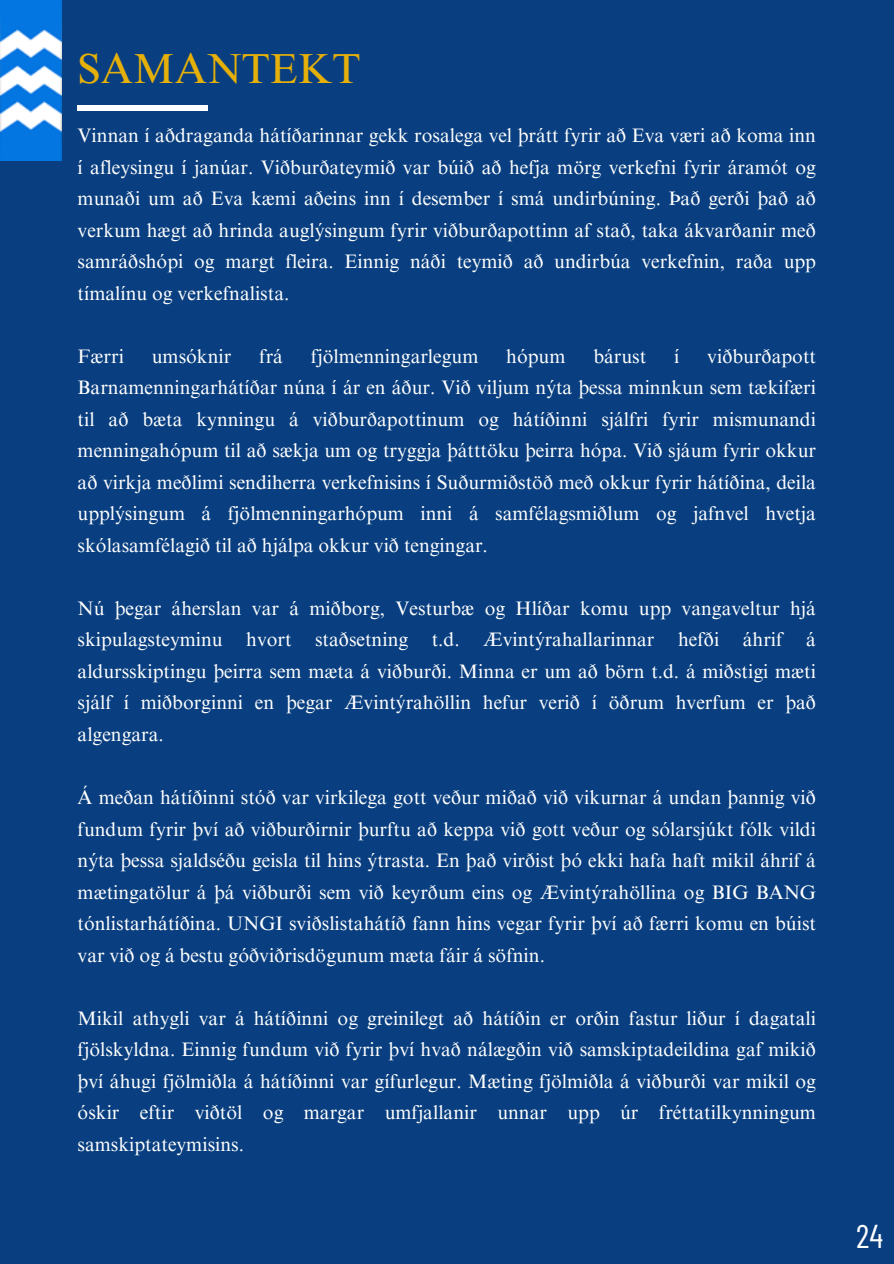
<style>
.page{position:relative;width:894px;height:1264px;background:#fff}
.page>*{position:absolute;margin:0;border:0;box-sizing:border-box;transform-origin:0 0}
.t1{font:42px "Times NRMT Pro";color:#e5b009}
.t2{font:33px "Barlow Condensed";color:#fff}
.t3{font:19.5px/31.5px "Times NRMT Pro";color:#fff;text-align:justify}
</style>
<div class="page">
<div style="left:0;top:0;width:893px;height:1263px;background:#093f80"></div>
<div style="left:78px;top:105px;width:130px;height:5px;background:#fff"></div>
<img style="left:0;top:0;width:62px;height:161px">
<p class="t1" style="left:78px;top:53px;width:284px">SAMANTEKT</p>
<p class="t3" style="left:78px;top:122px;width:739px">Vinnan í aðdraganda hátíðarinnar gekk rosalega vel þrátt fyrir að Eva væri að koma inn í afleysingu í janúar. Viðburðateymið var búið að hefja mörg verkefni fyrir áramót og munaði um að Eva kæmi aðeins inn í desember í smá undirbúning. Það gerði það að verkum hægt að hrinda auglýsingum fyrir viðburðapottinn af stað, taka ákvarðanir með samráðshópi og margt fleira. Einnig náði teymið að undirbúa verkefnin, raða upp tímalínu og verkefnalista.</p>
<h1 class="t3" style="left:78px;top:343px;width:739px;text-indent:629px">viðburðapott Barnamenningarhátíðar núna í ár en áður. Við viljum nýta þessa minnkun sem tækifæri til að bæta kynningu á viðburðapottinum og hátíðinni sjálfri fyrir mismunandi menningahópum til að sækja um og tryggja þátttöku þeirra hópa. Við sjáum fyrir okkur að virkja meðlimi sendiherra verkefnisins í Suðurmiðstöð með okkur fyrir hátíðina, deila upplýsingum á fjölmenningarhópum inni á samfélagsmiðlum og jafnvel hvetja skólasamfélagið til að hjálpa okkur við tengingar.</h1>
<h1 class="t3" style="left:78px;top:343px;width:48px">Færri</h1>
<h1 class="t3" style="left:152px;top:343px;width:81px">umsóknir</h1>
<h1 class="t3" style="left:259px;top:343px;width:25px">frá</h1>
<h1 class="t3" style="left:311px;top:343px;width:169px">fjölmenningarlegum</h1>
<h1 class="t3" style="left:506px;top:343px;width:61px">hópum</h1>
<h1 class="t3" style="left:593px;top:343px;width:54px">bárust</h1>
<h1 class="t3" style="left:674px;top:343px;width:7px">í</h1>
<p class="t3" style="left:78px;top:595px;width:739px">Nú þegar áherslan var á miðborg, Vesturbæ og Hlíðar komu upp vangaveltur hjá skipulagsteyminu hvort staðsetning t.d. Ævintýrahallarinnar hefði áhrif á aldursskiptingu þeirra sem mæta á viðburði. Minna er um að börn t.d. á miðstigi mæti sjálf í miðborginni en þegar Ævintýrahöllin hefur verið í öðrum hverfum er það algengara.</p>
<p class="t3" style="left:78px;top:784px;width:739px">Á meðan hátíðinni stóð var virkilega gott veður miðað við vikurnar á undan þannig við fundum fyrir því að viðburðirnir þurftu að keppa við gott veður og sólarsjúkt fólk vildi nýta þessa sjaldséðu geisla til hins ýtrasta. En það virðist þó ekki hafa haft mikil áhrif á mætingatölur á þá viðburði sem við keyrðum eins og Ævintýrahöllina og BIG BANG tónlistarhátíðina. UNGI sviðslistahátíð fann hins vegar fyrir því að færri komu en búist var við og á bestu góðviðrisdögunum mæta fáir á söfnin.</p>
<p class="t3" style="left:78px;top:1004px;width:739px">Mikil athygli var á hátíðinni og greinilegt að hátíðin er orðin fastur liður í dagatali fjölskyldna. Einnig fundum við fyrir því hvað nálægðin við samskiptadeildina gaf mikið því áhugi fjölmiðla á hátíðinni var gífurlegur. Mæting fjölmiðla á viðburði var mikil og óskir eftir viðtöl og margar umfjallanir unnar upp úr fréttatilkynningum samskiptateymisins.</p>
<p class="t2" style="left:855px;top:1215px;width:28px">24</p>
</div>
